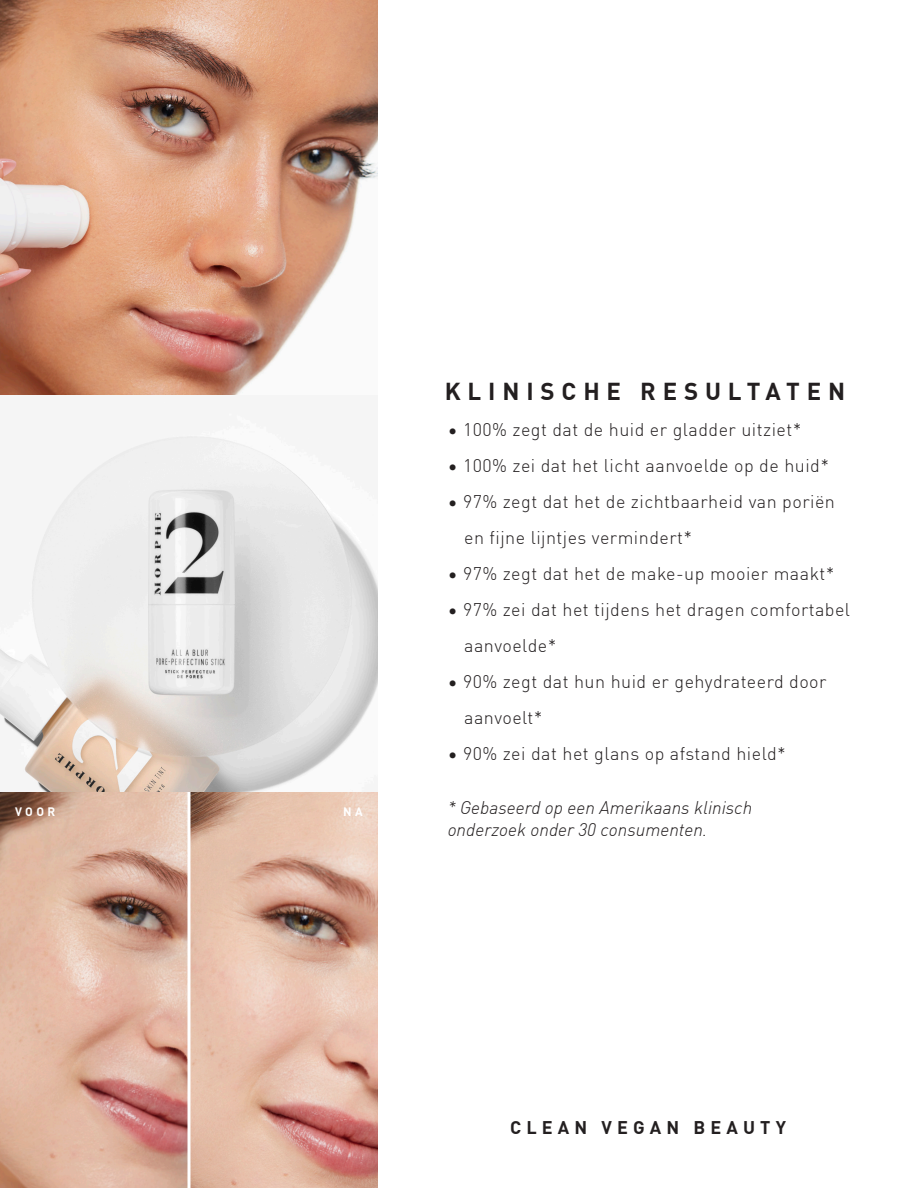
<style>
.page{position:relative;width:918px;height:1188px;background:#fff}
.page>*{position:absolute;margin:0;border:0;box-sizing:border-box;transform-origin:0 0}
.t1{font:700 24px "DINOT";letter-spacing:.285em;color:#231f20}
.t2{font:300 18px/36px "DINOT";letter-spacing:.025em;color:#231f20}
.t3{font:italic 300 18px/21.6px "DINOT";color:#231f20}
.t4{font:700 18px "DINOT";letter-spacing:.285em;color:#231f20}
.t5{font:700 12px "DINOT";color:#fff}
</style>
<div class="page">
<img style="left:0;top:0;width:378px;height:1188px">
<hr style="left:188px;top:792px;width:2px;height:396px;background:#fff">
<p class="t1" style="left:445px;top:372px;width:402px">KLINISCHE RESULTATEN</p>
<p class="t2" style="left:448px;top:410px;width:355px">• 100% zegt dat de huid er gladder uitziet*</p>
<p class="t2" style="left:448px;top:446px;width:383px">• 100% zei dat het licht aanvoelde op de huid*</p>
<p class="t2" style="left:464px;top:482px;width:372px;text-indent:-16px">• 97% zegt dat het de zichtbaarheid van poriën en fijne lijntjes vermindert*</p>
<p class="t2" style="left:448px;top:554px;width:388px">• 97% zegt dat het de make-up mooier maakt*</p>
<p class="t2" style="left:464px;top:590px;width:387px;text-indent:-16px">• 97% zei dat het tijdens het dragen comfortabel aanvoelde*</p>
<p class="t2" style="left:464px;top:662px;width:364px;text-indent:-16px">• 90% zegt dat hun huid er gehydrateerd door aanvoelt*</p>
<p class="t2" style="left:448px;top:734px;width:340px">• 90% zei dat het glans op afstand hield*</p>
<p class="t5" style="left:15px;top:802px;width:42px">VOOR</p>
<p class="t5" style="left:343px;top:802px;width:21px">N A</p>
<p class="t3" style="left:448px;top:796px;width:306px">* Gebaseerd op een Amerikaans klinisch onderzoek onder 30 consumenten.</p>
<p class="t4" style="left:510px;top:1113px;width:277px">CLEAN VEGAN BEAUTY</p>
</div>
